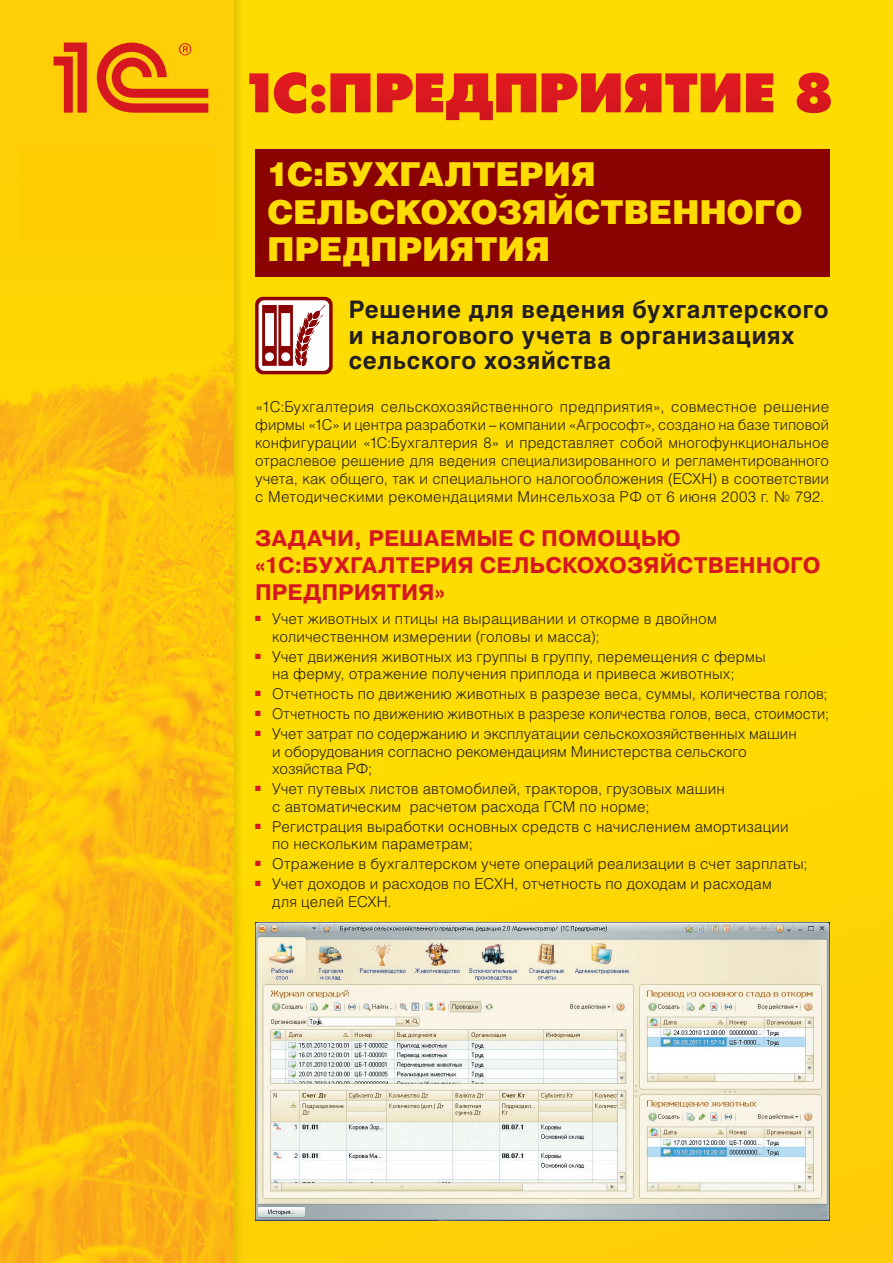
<style>
.page{position:relative;width:893px;height:1263px;background:#ffdc01}
.page>*{position:absolute;margin:0;border:0;box-sizing:border-box;transform-origin:0 0}
.t1{font:900 33px/37.2px "Helios";letter-spacing:-.01em;color:#ffdc01}
.t2{font:700 24px/25.5px "Helios";letter-spacing:.03em;color:#231f20}
.t3{font:700 22.5px/27px "Pragmatica";color:#d7171f}
.t4{font:300 15px/17.7px "Helios";letter-spacing:.01em;color:#231f20}
.t5{font:300 15px "Helios";letter-spacing:.01em;color:#231f20;scale:.96 1}
</style>
<div class="page">
<div style="left:0;top:547px;width:893px;height:716px;background:linear-gradient(to bottom,#ffdf00,#fecd08)"></div>
<div style="left:0;top:0;width:245px;height:1263px;background:#ccb004;opacity:.56"></div>
<img style="left:0;top:0;width:234px;height:1263px">
<div style="left:255px;top:149px;width:574px;height:127px;background:#8b0202"></div>
<svg style="left:249px;top:72px;width:582px;height:48px"></svg>
<svg style="left:97px;top:43px;width:111px;height:70px"></svg>
<svg style="left:54px;top:43px;width:33px;height:70px"></svg>
<svg style="left:255px;top:297px;width:78px;height:77px;background:#cd928f"></svg>
<img style="left:22px;top:149px;width:92px;height:92px">
<img style="left:255px;top:923px;width:574px;height:297px">
<div style="left:20px;top:151px;width:195px;height:88px;background:#fc0"></div>
<h1 class="t1" style="left:267px;top:154px;width:537px">1С:БУХГАЛТЕРИЯ<br>СЕЛЬСКОХОЗЯЙСТВЕННОГО<br>ПРЕДПРИЯТИЯ</h1>
<h2 class="t2" style="left:349px;top:297px;width:482px">Решение для ведения бухгалтерского и налогового учета в организациях сельского хозяйства</h2>
<p class="t4" style="left:255px;top:398px;width:575px;text-align:justify">«1С:Бухгалтерия сельскохозяйственного предприятия», совместное решение фирмы «1С» и центра разработки – компании «Агрософт», создано на базе типовой конфигурации «1С:Бухгалтерия 8» и представляет собой многофункциональное отраслевое решение для ведения специализированного и регламентированного учета, как общего, так и специального налогообложения (ЕСХН) в соответствии с Методическими рекомендациями Минсельхоза РФ от 6 июня 2003 г. № 792.</p>
<h3 class="t3" style="left:255px;top:525px;width:567px">ЗАДАЧИ, РЕШАЕМЫЕ С ПОМОЩЬЮ «1С:БУХГАЛТЕРИЯ СЕЛЬСКОХОЗЯЙСТВЕННОГО<br>ПРЕДПРИЯТИЯ»</h3>
<p class="t4" style="left:272px;top:610px;width:446px;text-indent:-17px"><sup>■</sup> Учет животных и птицы на выращивании и откорме в двойном количественном измерении (головы и масса);</p>
<p class="t4" style="left:272px;top:647px;width:495px;text-indent:-17px"><sup>■</sup> Учет движения животных из группы в группу, перемещения с фермы на ферму, отражение получения приплода и привеса животных;</p>
<p class="t4" style="left:255px;top:685px;width:574px"><sup>■</sup> Отчетность по движению животных в разрезе веса, суммы, количества голов;</p>
<p class="t5" style="left:255px;top:705px;width:599px"><sup>■</sup> Отчетность по движению животных в разрезе количества голов, веса, стоимости;</p>
<p class="t4" style="left:272px;top:724px;width:526px;text-indent:-17px"><sup>■</sup> Учет затрат по содержанию и эксплуатации сельскохозяйственных машин и оборудования согласно рекомендациям Министерства сельского хозяйства РФ;</p>
<p class="t4" style="left:272px;top:780px;width:454px;text-indent:-17px"><sup>■</sup> Учет путевых листов автомобилей, тракторов, грузовых машин с автоматическим расчетом расхода ГСМ по норме;</p>
<p class="t4" style="left:272px;top:817px;width:518px;text-indent:-17px"><sup>■</sup> Регистрация выработки основных средств с начислением амортизации по нескольким параметрам;</p>
<p class="t4" style="left:255px;top:855px;width:554px"><sup>■</sup> Отражение в бухгалтерском учете операций реализации в счет зарплаты;</p>
<p class="t4" style="left:272px;top:874px;width:501px;text-indent:-17px"><sup>■</sup> Учет доходов и расходов по ЕСХН, отчетность по доходам и расходам для целей ЕСХН.</p>
</div>
